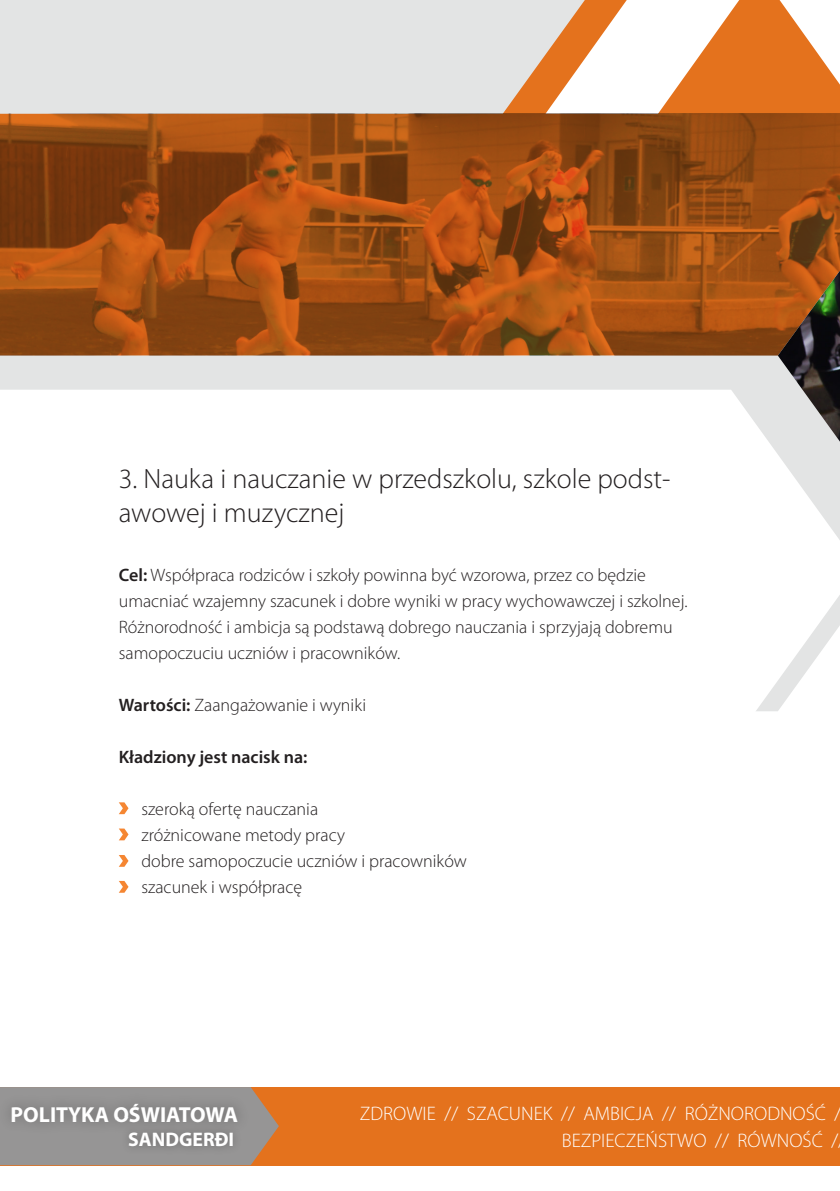
<style>
.page{position:relative;width:840px;height:1191px;background:#fff}
.page>*{position:absolute;margin:0;border:0;box-sizing:border-box;transform-origin:0 0}
.t1{font:300 28px/33.6px "Myriad Pro";color:#231f20}
.t2{font:700 21.8px "Myriad Pro";color:#fff}
.t3{font:300 19.6px/26.8px "Myriad Pro";color:#fff;text-align:right}
.t4{font:700 19.6px "Myriad Pro";color:#fff}
.t5{font:300 18px/26px "Myriad Pro";color:#231f20}
.t6{font:600 18px "Myriad Pro";color:#231f20}
.s1{font-weight:600}
</style>
<div class="page">
<svg style="left:738px;top:0;width:101px;height:113px;fill:#e4721d"></svg>
<div style="left:0;top:356px;width:777px;height:34px;background:#e3e4e4"></div>
<svg style="left:732px;top:390px;width:107px;height:321px"></svg>
<img style="left:777px;top:356px;width:62px;height:86px">
<div style="left:0;top:1087px;width:839px;height:78px;background:#e4721d"></div>
<svg style="left:0;top:1093px;width:279px;height:72px"></svg>
<div style="left:0;top:0;width:545px;height:113px;background:#e3e4e4"></div>
<svg style="left:545px;top:0;width:193px;height:113px"></svg>
<img style="left:0;top:113px;width:839px;height:243px">
<img style="left:0;top:1087px;width:255px;height:57px">
<img style="left:116px;top:1117px;width:131px;height:46px">
<svg style="left:119px;top:802px;width:9px;height:12px"></svg>
<svg style="left:119px;top:828px;width:9px;height:12px"></svg>
<svg style="left:119px;top:855px;width:9px;height:11px"></svg>
<svg style="left:119px;top:881px;width:9px;height:11px"></svg>
<p class="t1" style="left:119px;top:462px;width:553px">3. Nauka i nauczanie w przedszkolu, szkole podst&shy;awowej i muzycznej</p>
<p class="t5" style="left:119px;top:562px;width:570px"><span class="s1">Cel:</span> Współpraca rodziców i szkoły powinna być wzorowa, przez co będzie umacniać wzajemny szacunek i dobre wyniki w pracy wychowawczej i szkolnej.<br>Różnorodność i ambicja są podstawą dobrego nauczania i sprzyjają dobremu samopoczuciu uczniów i pracowników.</p>
<p class="t5" style="left:119px;top:692px;width:249px"><span class="s1">Wartości:</span> Zaangażowanie i wyniki</p>
<p class="t6" style="left:119px;top:746px;width:190px">Kładziony jest nacisk na:</p>
<p class="t5" style="left:141px;top:796px;width:327px">szeroką ofertę nauczania<br>zróżnicowane metody pracy<br>dobre samopoczucie uczniów i pracowników szacunek i współpracę</p>
<p class="t2" style="left:11px;top:1100px;width:229px">POLITYKA OŚWIATOWA</p>
<p class="t4" style="left:128px;top:1126px;width:107px">SANDGERÐI</p>
<p class="t3" style="left:360px;top:1100px;width:483px">ZDROWIE // SZACUNEK // AMBICJA // RÓŻNORODNOŚĆ /<br>BEZPIECZEŃSTWO // RÓWNOŚĆ /</p>
</div>
